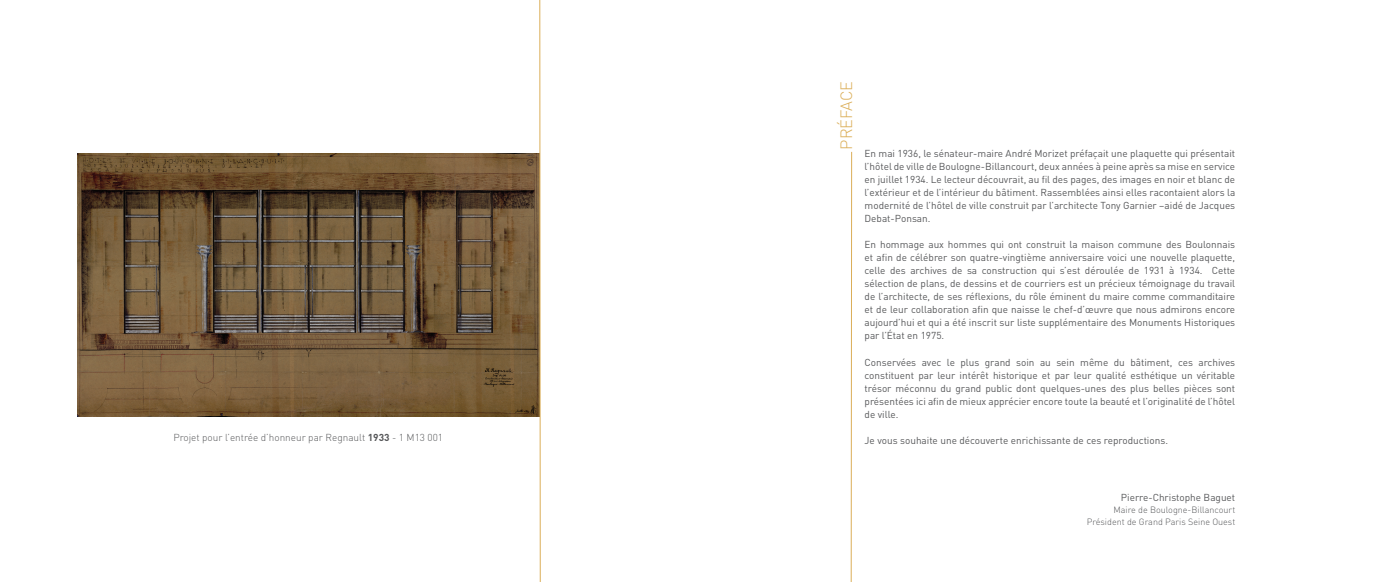
<style>
.page{position:relative;width:1389px;height:582px;background:#fff}
.page>*{position:absolute;margin:0;border:0;box-sizing:border-box;transform-origin:0 0}
.t1{font:300 16.2px "DIN";color:#dbae58}
.t2{font:10px/13px "DIN";color:#57585a;text-align:justify}
.t3{font:300 10px "DIN";color:#57585a}
.t4{font:300 9px "DIN";color:#57585a}
.s1{font-weight:700}
</style>
<div class="page">
<img style="left:77px;top:153px;width:462px;height:263px">
<svg style="left:539px;top:0;width:2px;height:581px"></svg>
<svg style="left:850px;top:151px;width:3px;height:430px"></svg>
<p class="t3" style="left:173px;top:431px;width:271px">Projet pour l’entrée d’honneur par Regnault <span class="s1">1933</span> - 1 M13 001</p>
<p class="t1" style="left:836px;top:149px;width:70px;rotate:-90deg">PRÉFACE</p>
<p class="t2" style="left:865px;top:147px;width:372px">En mai 1936, le sénateur-maire André Morizet préfaçait une plaquette qui présentait l’hôtel de ville de Boulogne-Billancourt, deux années à peine après sa mise en service en juillet 1934. Le lecteur découvrait, au fil des pages, des images en noir et blanc de l’extérieur et de l’intérieur du bâtiment. Rassemblées ainsi elles racontaient alors la modernité de l’hôtel de ville construit par l’architecte Tony Garnier –aidé de Jacques Debat-Ponsan.</p>
<p class="t2" style="left:865px;top:238px;width:372px">En hommage aux hommes qui ont construit la maison commune des Boulonnais et afin de célébrer son quatre-vingtième anniversaire voici une nouvelle plaquette, celle des archives de sa construction qui s’est déroulée de 1931 à 1934. Cette sélection de plans, de dessins et de courriers est un précieux témoignage du travail de l’architecte, de ses réflexions, du rôle éminent du maire comme commanditaire et de leur collaboration afin que naisse le chef-d’œuvre que nous admirons encore aujourd’hui et qui a été inscrit sur liste supplémentaire des Monuments Historiques par l’État en 1975.</p>
<p class="t2" style="left:865px;top:355px;width:372px">Conservées avec le plus grand soin au sein même du bâtiment, ces archives constituent par leur intérêt historique et par leur qualité esthétique un véritable trésor méconnu du grand public dont quelques-unes des plus belles pièces sont présentées ici afin de mieux apprécier encore toute la beauté et l’originalité de l’hôtel de ville.</p>
<p class="t2" style="left:865px;top:433px;width:305px">Je vous souhaite une découverte enrichissante de ces reproductions.</p>
<p class="t2" style="left:1121px;top:490px;width:116px">Pierre-Christophe Baguet</p>
<p class="t4" style="left:1114px;top:504px;width:123px">Maire de Boulogne-Billancourt</p>
<p class="t4" style="left:1087px;top:515px;width:150px">Président de Grand Paris Seine Ouest</p>
</div>
